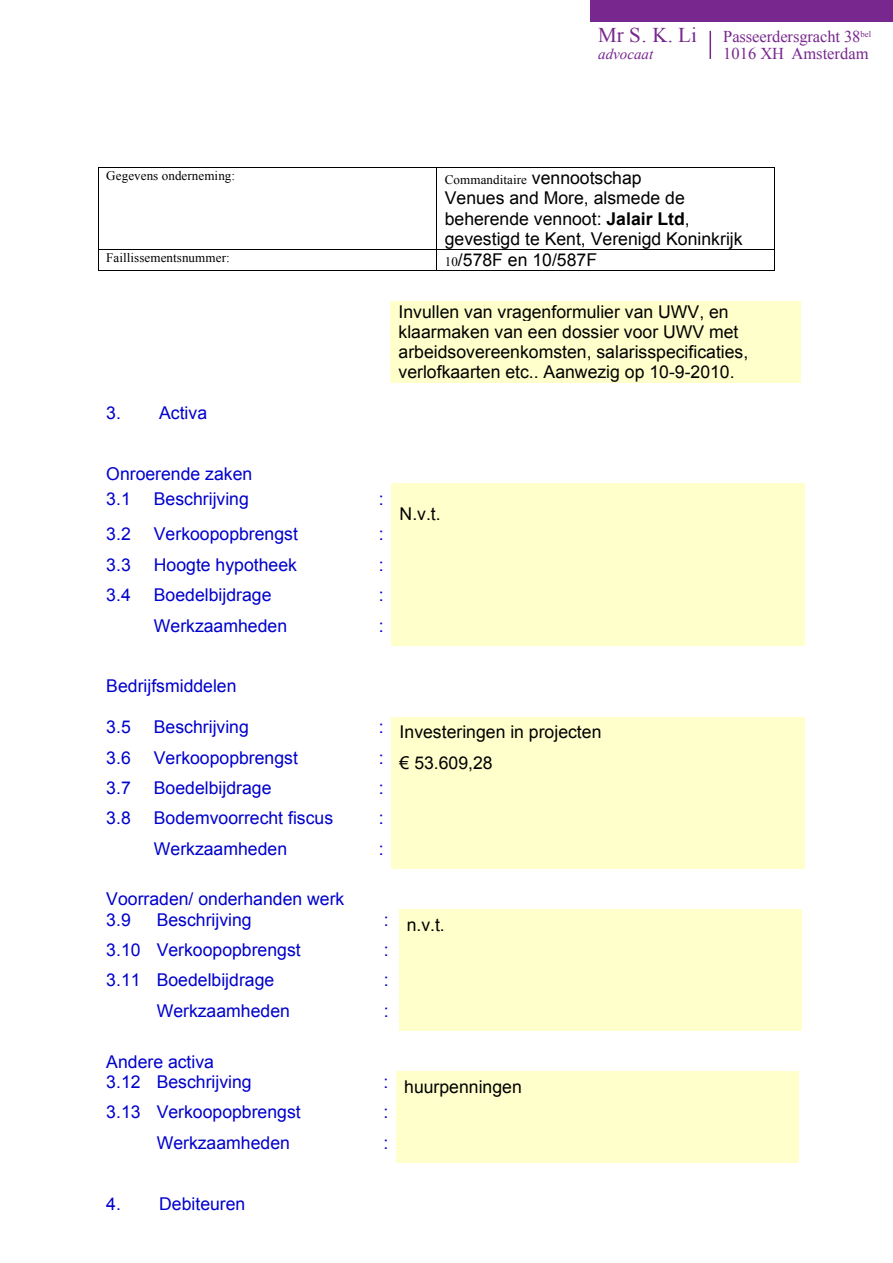
<style>
.page{position:relative;width:893px;height:1263px;background:#fff}
.page>*{position:absolute;margin:0;border:0;box-sizing:border-box;transform-origin:0 0}
.t1{font:21px "Times New Roman";color:#77278d}
.t2{font:17.7px/20.4px "Arial";color:#00c}
.t3{font:17.7px/20.2px "Arial";color:#000}
.t4{font:16.5px "Times New Roman";letter-spacing:-.005em;color:#77278d}
.t5{font:italic 15px "Times New Roman";color:#77278d}
.t6{font:13.05px "Times New Roman";letter-spacing:.005em;color:#000}
.s1{font-family:"Arial";font-size:17.7px}
.s2{font-weight:700}
.s3{font-family:"Times New Roman";font-size:13.05px}
</style>
<div class="page">
<hr style="left:709px;top:31px;width:2px;height:28px;background:#77278d">
<div style="left:590px;top:0;width:303px;height:21px;background:#77278d"></div>
<hr style="left:99px;top:167px;width:337px;height:1px;background:#000">
<hr style="left:437px;top:167px;width:337px;height:1px;background:#000">
<hr style="left:98px;top:168px;width:1px;height:81px;background:#000">
<hr style="left:436px;top:168px;width:1px;height:81px;background:#000">
<hr style="left:774px;top:168px;width:1px;height:81px;background:#000">
<hr style="left:99px;top:249px;width:337px;height:1px;background:#000">
<hr style="left:437px;top:249px;width:337px;height:1px;background:#000">
<svg style="left:98px;top:249px;width:1px;height:22px"></svg>
<hr style="left:99px;top:270px;width:337px;height:1px;background:#000">
<svg style="left:436px;top:249px;width:1px;height:22px"></svg>
<hr style="left:437px;top:270px;width:337px;height:1px;background:#000">
<svg style="left:774px;top:249px;width:1px;height:22px"></svg>
<div style="left:390px;top:301px;width:411px;height:81px;background:#ffc"></div>
<div style="left:391px;top:484px;width:414px;height:40px;background:#ffc"></div>
<div style="left:391px;top:524px;width:414px;height:30px;background:#ffc"></div>
<div style="left:391px;top:554px;width:414px;height:31px;background:#ffc"></div>
<div style="left:391px;top:585px;width:414px;height:30px;background:#ffc"></div>
<div style="left:391px;top:615px;width:414px;height:31px;background:#ffc"></div>
<div style="left:391px;top:717px;width:414px;height:30px;background:#ffc"></div>
<div style="left:391px;top:747px;width:414px;height:31px;background:#ffc"></div>
<div style="left:391px;top:778px;width:414px;height:30px;background:#ffc"></div>
<div style="left:391px;top:808px;width:414px;height:30px;background:#ffc"></div>
<div style="left:391px;top:838px;width:414px;height:31px;background:#ffc"></div>
<div style="left:399px;top:909px;width:402px;height:31px;background:#ffc"></div>
<div style="left:399px;top:940px;width:402px;height:30px;background:#ffc"></div>
<div style="left:399px;top:970px;width:402px;height:30px;background:#ffc"></div>
<div style="left:399px;top:1000px;width:402px;height:31px;background:#ffc"></div>
<div style="left:396px;top:1072px;width:403px;height:30px;background:#ffc"></div>
<div style="left:396px;top:1102px;width:403px;height:30px;background:#ffc"></div>
<div style="left:396px;top:1132px;width:403px;height:31px;background:#ffc"></div>
<p class="t1" style="left:598px;top:21px;width:100px">Mr S. K. Li</p>
<p class="t4" style="left:723px;top:25px;width:149px">Passeerdersgracht 38<sup>bel</sup></p>
<p class="t5" style="left:598px;top:44px;width:56px">advocaat</p>
<p class="t4" style="left:723px;top:42px;width:147px">1016 XH Amsterdam</p>
<p class="t6" style="left:106px;top:167px;width:130px">Gegevens onderneming:</p>
<p class="t6" style="left:445px;top:171px;width:198px">Commanditaire <span class="s1">vennootschap</span></p>
<p class="t3" style="left:445px;top:188px;width:299px">Venues and More, alsmede de beherende vennoot: <span class="s2">Jalair Ltd</span>, gevestigd te Kent, Verenigd Koninkrijk</p>
<p class="t6" style="left:106px;top:249px;width:125px">Faillissementsnummer:</p>
<p class="t3" style="left:445px;top:250px;width:154px"><span class="s3">10</span>/578F en 10/587F</p>
<p class="t3" style="left:399px;top:301px;width:351px">Invullen van vragenformulier van UWV, en klaarmaken van een dossier voor UWV met arbeidsovereenkomsten, salarisspecificaties, verlofkaarten etc.. Aanwezig op 10-9-2010.</p>
<p class="t2" style="left:106px;top:402px;width:102px">3. Activa</p>
<p class="t2" style="left:106px;top:461px;width:147px;line-height:25.3px">Onroerende zaken<br>3.1</p>
<p class="t2" style="left:154px;top:489px;width:97px">Beschrijving</p>
<p class="t2" style="left:379px;top:489px;width:6px">:</p>
<p class="t2" style="left:106px;top:524px;width:26px">3.2</p>
<p class="t2" style="left:154px;top:524px;width:146px">Verkoopopbrengst</p>
<p class="t2" style="left:379px;top:524px;width:6px">:</p>
<p class="t2" style="left:106px;top:554px;width:26px">3.3</p>
<p class="t2" style="left:154px;top:554px;width:145px">Hoogte hypotheek</p>
<p class="t2" style="left:379px;top:554px;width:6px">:</p>
<p class="t2" style="left:106px;top:585px;width:26px">3.4</p>
<p class="t2" style="left:154px;top:585px;width:119px">Boedelbijdrage</p>
<p class="t2" style="left:379px;top:585px;width:6px">:</p>
<p class="t2" style="left:154px;top:615px;width:135px">Werkzaamheden</p>
<p class="t2" style="left:379px;top:615px;width:6px">:</p>
<p class="t3" style="left:400px;top:504px;width:43px">N.v.t.</p>
<p class="t2" style="left:106px;top:676px;width:132px">Bedrijfsmiddelen</p>
<p class="t2" style="left:106px;top:717px;width:26px">3.5</p>
<p class="t2" style="left:154px;top:717px;width:97px">Beschrijving</p>
<p class="t3" style="left:379px;top:722px;width:224px"><sup>:</sup> Investeringen in projecten</p>
<p class="t2" style="left:106px;top:747px;width:26px">3.6</p>
<p class="t2" style="left:154px;top:747px;width:146px">Verkoopopbrengst</p>
<p class="t3" style="left:379px;top:752px;width:115px"><sup>:</sup> € 53.609,28</p>
<p class="t2" style="left:106px;top:778px;width:26px">3.7</p>
<p class="t2" style="left:154px;top:778px;width:119px">Boedelbijdrage</p>
<p class="t2" style="left:379px;top:778px;width:6px">:</p>
<p class="t2" style="left:106px;top:808px;width:26px">3.8</p>
<p class="t2" style="left:154px;top:808px;width:181px">Bodemvoorrecht fiscus</p>
<p class="t2" style="left:379px;top:808px;width:6px">:</p>
<p class="t2" style="left:154px;top:838px;width:135px">Werkzaamheden</p>
<p class="t2" style="left:379px;top:838px;width:6px">:</p>
<p class="t2" style="left:106px;top:889px;width:240px">Voorraden/ onderhanden werk<br>3.9</p>
<p class="t2" style="left:157px;top:909px;width:97px">Beschrijving</p>
<p class="t3" style="left:384px;top:914px;width:63px"><sup>:</sup> n.v.t.</p>
<p class="t2" style="left:106px;top:940px;width:196px">3.10 Verkoopopbrengst</p>
<p class="t2" style="left:384px;top:940px;width:6px">:</p>
<p class="t2" style="left:106px;top:970px;width:169px">3.11 Boedelbijdrage</p>
<p class="t2" style="left:384px;top:970px;width:6px">:</p>
<p class="t2" style="left:157px;top:1000px;width:135px">Werkzaamheden</p>
<p class="t2" style="left:384px;top:1000px;width:6px">:</p>
<p class="t2" style="left:106px;top:1051px;width:147px">Andere activa<br>3.12 Beschrijving</p>
<p class="t3" style="left:383px;top:1077px;width:140px"><sup>:</sup> huurpenningen</p>
<p class="t2" style="left:106px;top:1102px;width:196px">3.13 Verkoopopbrengst</p>
<p class="t2" style="left:383px;top:1102px;width:6px">:</p>
<p class="t2" style="left:157px;top:1132px;width:135px">Werkzaamheden</p>
<p class="t2" style="left:383px;top:1132px;width:6px">:</p>
<p class="t2" style="left:106px;top:1193px;width:141px">4. Debiteuren</p>
</div>
